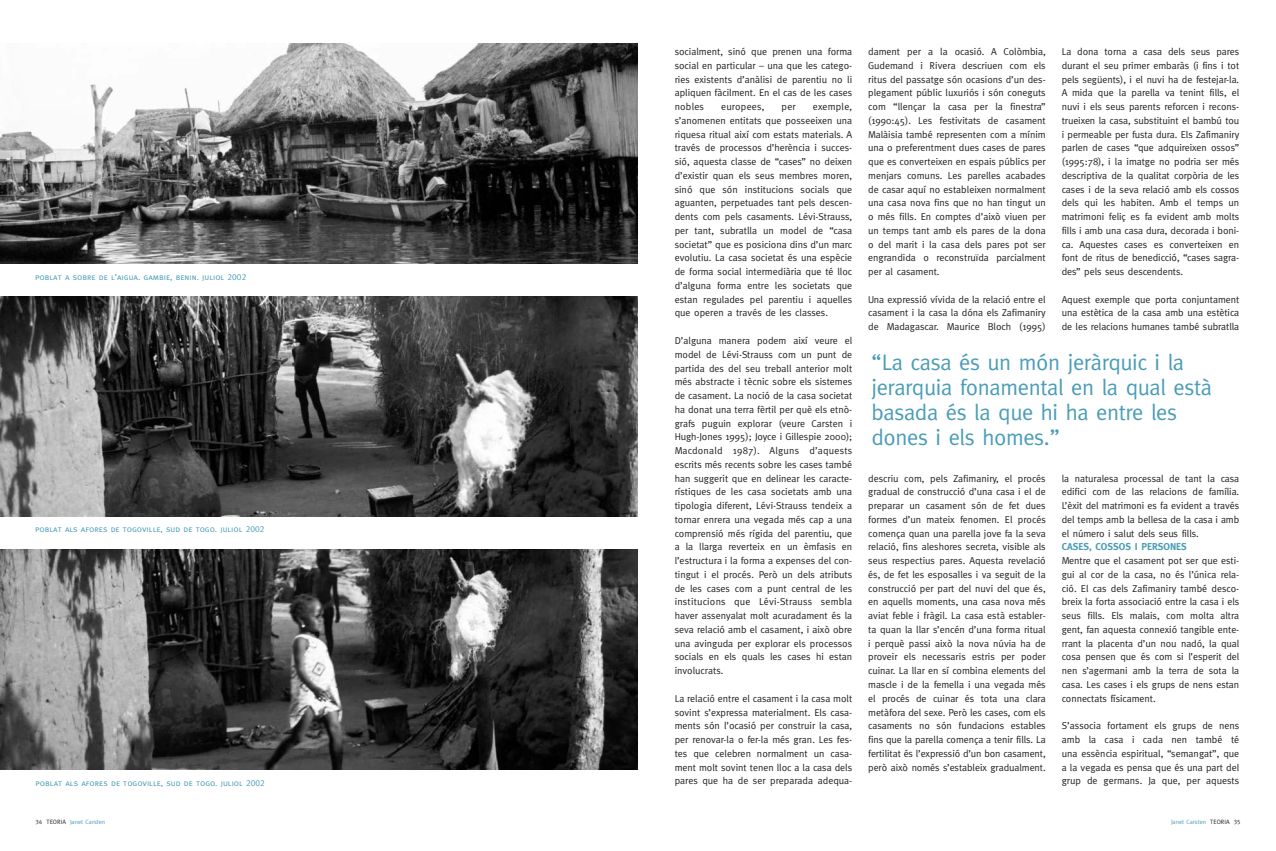
<style>
.page{position:relative;width:1276px;height:851px;background:#fff}
.page>*{position:absolute;margin:0;border:0;box-sizing:border-box;transform-origin:0 0}
.t1{font:22.5px/25px "Meta";letter-spacing:-.015em;color:#4b9db7}
.t2{font:10px/13.8px "Meta";color:#231f20;text-align:justify}
.t3{font:700 10px "Meta";color:#4b9db7}
.t4{font:10px "Meta";letter-spacing:.02em;color:#231f20}
.t5{font:8.75px "Meta Caps";color:#4b9db7}
.t6{font:6.25px "Meta";color:#4b9db7}
.s1{font-family:"Meta Caps";color:#231f20}
</style>
<div class="page">
<img style="left:0;top:296px;width:638px;height:220px">
<img style="left:0;top:44px;width:638px;height:219px">
<img style="left:0;top:549px;width:638px;height:220px">
<p class="t5" style="left:35px;top:271px;width:213px">poblat a sobre de l’aigua. gambie, benin. juliol 2002</p>
<p class="t5" style="left:35px;top:523px;width:231px">poblat als afores de togoville, sud de togo. juliol 2002</p>
<p class="t5" style="left:35px;top:777px;width:231px">poblat als afores de togoville, sud de togo. juliol 2002</p>
<p class="t2" style="left:674px;top:45px;width:179px">socialment, sinó que prenen una forma social en particular – una que les catego&shy;ries existents d’anàlisi de parentiu no li apliquen fàcilment. En el cas de les cases nobles</p>
<p class="t2" style="left:674px;top:100px;width:179px;text-indent:138px">exemple, s’anomenen entitats que posseeixen una riquesa ritual així com estats materials. A través de processos d’herència i succes&shy;sió, aquesta classe de “cases” no deixen d’existir quan els seus membres moren, sinó que són institucions socials que aguanten, perpetuades tant pels descen&shy;dents com pels casaments. Lévi-Strauss, per tant, subratlla un model de “casa societat” que es posiciona dins d’un marc evolutiu. La casa societat és una espècie de forma social intermediària que té lloc d’alguna forma entre les societats que estan regulades pel parentiu i aquelles que operen a través de les classes.</p>
<p class="t2" style="left:674px;top:333px;width:179px">D’alguna manera podem així veure el model de Lévi-Strauss com un punt de partida des del seu treball anterior molt més abstracte i tècnic sobre els sistemes de casament. La noció de la casa societat ha donat una terra fèrtil per què els etnò&shy;grafs puguin explorar (veure Carsten i Hugh-Jones 1995); Joyce i Gillespie 2000); Macdonald 1987). Alguns d’aquests escrits més recents sobre les cases també han suggerit que en delinear les caracte&shy;rístiques de les casa societats amb una tipologia diferent, Lévi-Strauss tendeix a tornar enrera una vegada més cap a una comprensió més rígida del parentiu, que a la llarga reverteix en un èmfasis en l’estructura i la forma a expenses del con&shy;tingut i el procés. Però un dels atributs de les cases com a punt central de les institucions que Lévi-Strauss sembla haver assenyalat molt acuradament és la seva relació amb el casament, i això obre una avinguda per explorar els processos socials en els quals les cases hi estan involucrats.</p>
<p class="t2" style="left:674px;top:691px;width:179px">La relació entre el casament i la casa molt sovint s’expressa materialment. Els casa&shy;ments són l’ocasió per construir la casa, per renovar-la o fer-la més gran. Les fes&shy;tes que celebren normalment un casa&shy;ment molt sovint tenen lloc a la casa dels pares que ha de ser preparada adequa-</p>
<p class="t4" style="left:721px;top:101px;width:45px">europees,</p>
<p class="t2" style="left:781px;top:100px;width:16px">per</p>
<p class="t2" style="left:868px;top:45px;width:179px">dament per a la ocasió. A Colòmbia, Gudemand i Rivera descriuen com els ritus del passatge són ocasions d’un des&shy;plegament públic luxuriós i són coneguts com “llençar la casa per la finestra” (1990:45). Les festivitats de casament Malàisia també representen com a mínim una o preferentment dues cases de pares que es converteixen en espais públics per menjars comuns. Les parelles acabades de casar aquí no estableixen normalment una casa nova fins que no han tingut un o més fills. En comptes d’això viuen per un temps tant amb els pares de la dona o del marit i la casa dels pares pot ser engrandida o reconstruïda parcialment per al casament.</p>
<p class="t2" style="left:868px;top:292px;width:179px">Una expressió vívida de la relació entre el casament i la casa la dóna els Zafimaniry de Madagascar. Maurice Bloch (1995)</p>
<p class="t2" style="left:1061px;top:45px;width:179px">La dona torna a casa dels seus pares durant el seu primer embaràs (i fins i tot pels següents), i el nuvi ha de festejar-la.<br>A mida que la parella va tenint fills, el nuvi i els seus parents reforcen i recons&shy;trueixen la casa, substituint el bambú tou i permeable per fusta dura. Els Zafimaniry parlen de cases “que adquireixen ossos” (1995:78), i la imatge no podria ser més descriptiva de la qualitat corpòria de les cases i de la seva relació amb els cossos dels qui les habiten. Amb el temps un matrimoni feliç es fa evident amb molts fills i amb una casa dura, decorada i boni&shy;ca. Aquestes cases es converteixen en font de ritus de benedicció, “cases sagra&shy;des” pels seus descendents.</p>
<p class="t2" style="left:1061px;top:292px;width:179px">Aquest exemple que porta conjuntament una estètica de la casa amb una estètica de les relacions humanes també subratlla</p>
<h1 class="t1" style="left:871px;top:349px;width:342px">“La casa és un món jeràrquic i la jerarquia fonamental en la qual està basada és la que hi ha entre les dones i els homes.”</h1>
<p class="t2" style="left:868px;top:471px;width:179px">descriu com, pels Zafimaniry, el procés gradual de construcció d’una casa i el de preparar un casament són de fet dues formes d’un mateix fenomen. El procés comença quan una parella jove fa la seva relació, fins aleshores secreta, visible als seus respectius pares. Aquesta revelació és, de fet les esposalles i va seguit de la construcció per part del nuvi del que és, en aquells moments, una casa nova més aviat feble i fràgil. La casa està establer&shy;ta quan la llar s’encén d’una forma ritual i perquè passi això la nova núvia ha de proveir els necessaris estris per poder cuinar. La llar en sí combina elements del mascle i de la femella i una vegada més el procés de cuinar és tota una clara metàfora del sexe. Però les cases, com els casaments no són fundacions estables fins que la parella comença a tenir fills. La fertilitat és l’expressió d’un bon casament, però això només s’estableix gradualment.</p>
<p class="t2" style="left:1061px;top:471px;width:179px">la naturalesa processal de tant la casa edifici com de las relacions de família.<br>L’èxit del matrimoni es fa evident a través del temps amb la bellesa de la casa i amb el número i salut dels seus fills.</p>
<p class="t3" style="left:1061px;top:541px;width:127px">CASES, COSSOS I PERSONES</p>
<p class="t2" style="left:1061px;top:553px;width:179px">Mentre que el casament pot ser que esti&shy;gui al cor de la casa, no és l’única rela&shy;ció. El cas dels Zafimaniry també desco&shy;breix la forta associació entre la casa i els seus fills. Els malais, com molta altra gent, fan aquesta connexió tangible ente&shy;rrant la placenta d’un nou nadó, la qual cosa pensen que és com si l’esperit del nen s’agermani amb la terra de sota la casa. Les cases i els grups de nens estan connectats físicament.</p>
<p class="t2" style="left:1061px;top:718px;width:179px">S’associa fortament els grups de nens amb la casa i cada nen també té una essència espiritual, “semangat”, que a la vegada es pensa que és una part del grup de germans. Ja que, per aquests</p>
<p class="t6" style="left:35px;top:818px;width:71px"><span class="s1">34 TEORIA</span> Janet Carsten</p>
<p class="t6" style="left:1171px;top:818px;width:71px">Janet Carsten <span class="s1">TEORIA 35</span></p>
</div>
